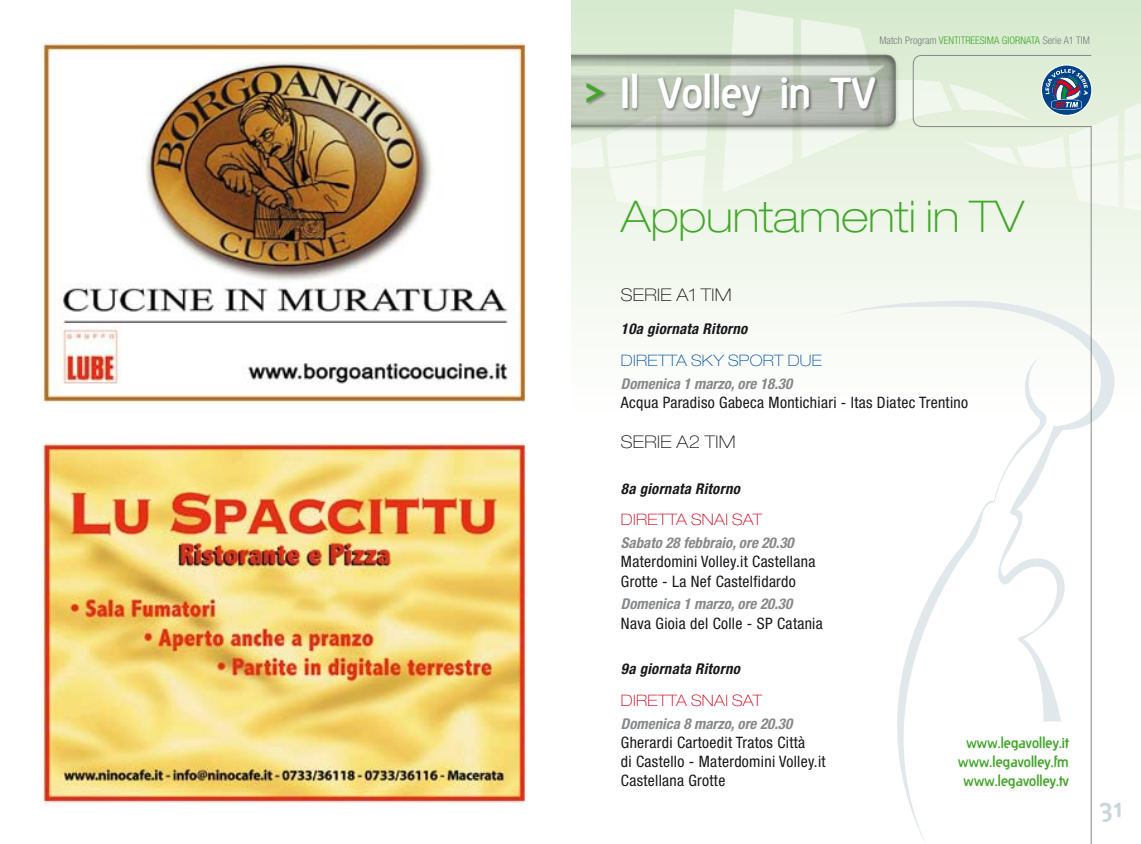
<style>
.page{position:relative;width:1141px;height:844px;background:#fff}
.page>*{position:absolute;margin:0;border:0;box-sizing:border-box;transform-origin:0 0}
.t1{font:100 expanded 43.75px "Helvetica Neue";color:#42a62a}
.t2{font:700 42px "Decon Struct";color:#fff}
.t3{font:700 26.25px "Decon Struct";color:#cbd6dc}
.t4{font:100 expanded 17.5px "Helvetica Neue";letter-spacing:.02em;color:#1a171b}
.t5{font:condensed 15.75px/19.2px "Helvetica Neue";letter-spacing:.02em;color:#1a171b}
.t6{font:100 expanded 15.75px "Helvetica Neue";letter-spacing:.02em;color:#cd071e}
.t7{font:100 expanded 15.75px "Helvetica Neue";letter-spacing:.02em;color:#03559f}
.t8{font:italic 700 condensed 14.88px "Helvetica Neue";color:#87888a}
.t9{font:italic 700 condensed 14.88px "Helvetica Neue";letter-spacing:.02em;color:#1a171b}
.t10{font:700 14px/19.2px "Decon Struct";letter-spacing:.01em;color:#42a62a;text-align:center}
.t11{font:300 condensed 10.5px "Helvetica Neue";color:#797a7c}
.s1{color:#42a62a}
</style>
<div class="page">
<svg style="left:571px;top:0;width:570px;height:323px"></svg>
<svg style="left:897px;top:721px;width:16px;height:93px"></svg>
<svg style="left:826px;top:300px;width:290px;height:421px"></svg>
<svg style="left:722px;top:9px;width:71px;height:183px"></svg>
<svg style="left:571px;top:144px;width:139px;height:70px"></svg>
<img style="left:571px;top:37px;width:230px;height:107px">
<div style="left:623px;top:73px;width:256px;height:46px;background:#1a171b;opacity:.4"></div>
<div style="left:586px;top:83px;width:22px;height:23px;background:#1a171b;opacity:.4"></div>
<svg style="left:801px;top:19px;width:340px;height:195px;background:#d9e4d3"></svg>
<svg style="left:913px;top:55px;width:179px;height:788px"></svg>
<img style="left:40px;top:40px;width:486px;height:764px">
<p class="t11" style="left:879px;top:35px;width:212px">Match Program <span class="s1">VENTITREESIMA GIORNATA</span> Serie A1 TIM</p>
<h2 class="t2" style="left:585px;top:70px;width:292px"><span class="s1">&gt;</span> Il Volley in TV</h2>
<h1 class="t1" style="left:621px;top:190px;width:405px">Appuntamenti in TV</h1>
<p class="t4" style="left:621px;top:284px;width:112px">SERIE A1 TIM</p>
<p class="t9" style="left:621px;top:320px;width:128px">10a giornata Ritorno</p>
<p class="t7" style="left:621px;top:351px;width:203px">DIRETTA SKY SPORT DUE</p>
<p class="t8" style="left:621px;top:374px;width:173px">Domenica 1 marzo, ore 18.30</p>
<p class="t5" style="left:621px;top:392px;width:349px">Acqua Paradiso Gabeca Montichiari - Itas Diatec Trentino</p>
<p class="t4" style="left:621px;top:431px;width:116px">SERIE A2 TIM</p>
<p class="t9" style="left:621px;top:479px;width:120px">8a giornata Ritorno</p>
<p class="t6" style="left:621px;top:510px;width:143px">DIRETTA SNAI SAT</p>
<p class="t8" style="left:621px;top:533px;width:174px">Sabato 28 febbraio, ore 20.30</p>
<p class="t5" style="left:621px;top:552px;width:196px">Materdomini Volley.it Castellana<br>Grotte - La Nef Castelfidardo</p>
<p class="t8" style="left:621px;top:595px;width:173px">Domenica 1 marzo, ore 20.30</p>
<p class="t5" style="left:621px;top:613px;width:203px">Nava Gioia del Colle - SP Catania</p>
<p class="t9" style="left:621px;top:659px;width:120px">9a giornata Ritorno</p>
<p class="t6" style="left:621px;top:690px;width:143px">DIRETTA SNAI SAT</p>
<p class="t8" style="left:621px;top:714px;width:173px">Domenica 8 marzo, ore 20.30</p>
<p class="t5" style="left:621px;top:732px;width:206px">Gherardi Cartoedit Tratos Città<br>di Castello - Materdomini Volley.it<br>Castellana Grotte</p>
<p class="t10" style="left:958px;top:732px;width:112px">www.legavolley.it www.legavolley.fm www.legavolley.tv</p>
<h3 class="t3" style="left:1099px;top:792px;width:28px">31</h3>
</div>
